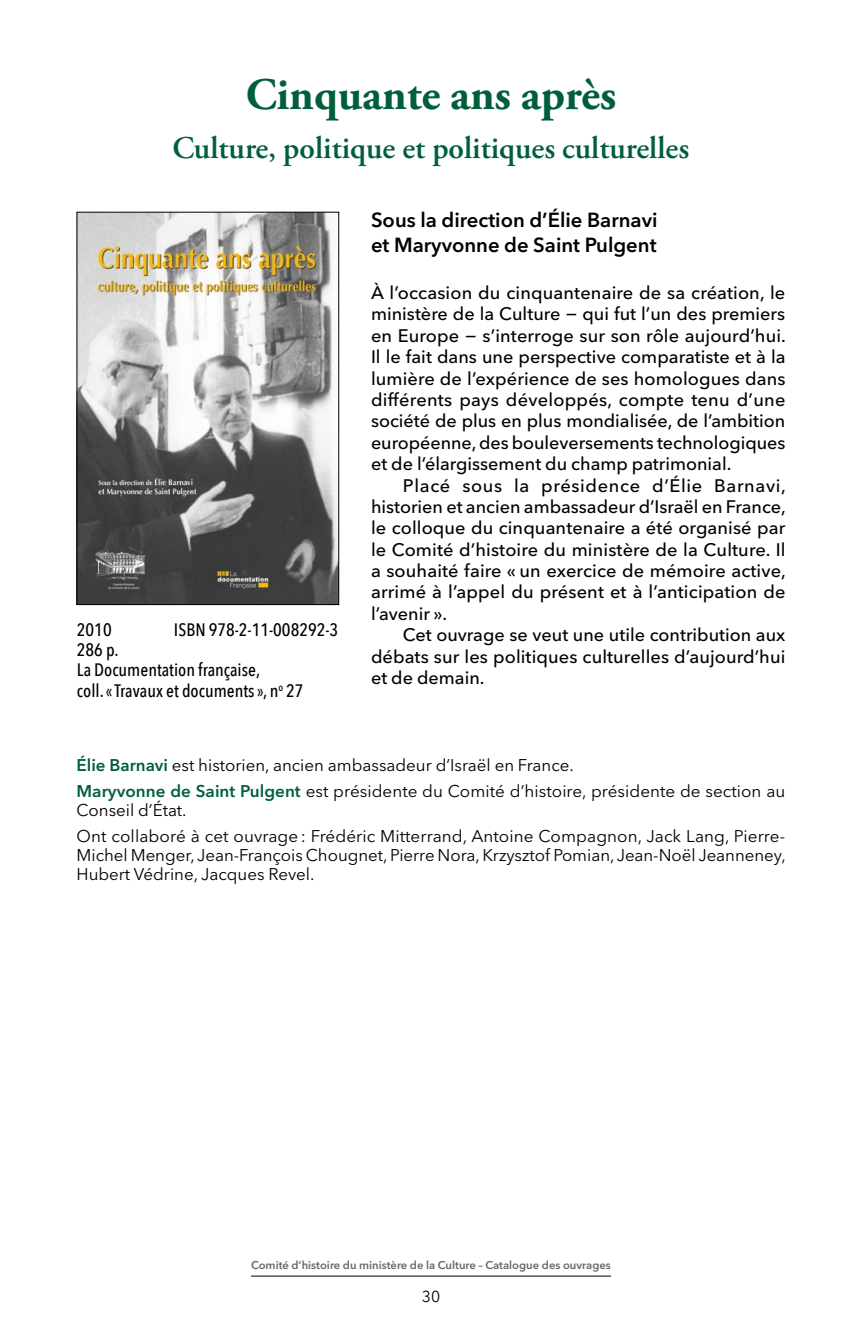
<style>
.page{position:relative;width:862px;height:1340px;background:#fff}
.page>*{position:absolute;margin:0;border:0;box-sizing:border-box;transform-origin:0 0}
._01-Titre{font:700 45px "Adobe Garamond Pro";color:#005f3b}
._01-Titre-2{font:600 31.5px "Adobe Garamond Pro";color:#005f3b}
._02-Auteur{font:600 20.25px/24.8px "Avenir Next LT Pro";color:#000}
._03-Résumé-Début{font:500 18px/21.4px "Avenir Next LT Pro";color:#000;text-align:justify}
._03-Résumé{font:500 18px/21.4px "Avenir Next LT Pro";letter-spacing:.005em;color:#000;text-align:justify}
._05-ref{font:500 18px "Avenir Next Condensed";color:#000}
._04-Auteurs_ref_suite{font:16.88px/19.1px "Avenir Next LT Pro";color:#000}
._04-Auteurs_réf{font:16.88px "Avenir Next LT Pro";color:#000}
.t1{font:15.75px "Avenir Next LT Pro";color:#000}
.t2{font:600 11.25px "Avenir Next LT Pro";color:#686868}
.s1{font-weight:600;color:#005f3b}
</style>
<div class="page">
<hr style="left:251px;top:1275px;width:359px;height:1px;background:#000">
<img style="left:79px;top:214px;width:258px;height:389px">
<div style="left:77px;top:212px;width:262px;height:393px;border:1px solid #000"></div>
<p class="_01-Titre" style="left:246px;top:69px;width:371px">Cinquante ans après</p>
<p class="_01-Titre-2" style="left:172px;top:130px;width:518px">Culture, politique et politiques culturelles</p>
<p class="_05-ref" style="left:77px;top:618px;width:36px">2010</p>
<p class="_05-ref" style="left:174px;top:618px;width:166px">ISBN 978-2-11-008292-3</p>
<p class="_05-ref" style="left:77px;top:638px;width:43px">286 p.</p>
<p class="_05-ref" style="left:77px;top:659px;width:185px">La Documentation française,</p>
<p class="_05-ref" style="left:77px;top:679px;width:228px">coll. «Travaux et documents», n<sup>o</sup> 27</p>
<p class="_02-Auteur" style="left:371px;top:208px;width:288px">Sous la direction d’Élie Barnavi et Maryvonne de Saint Pulgent</p>
<p class="_03-Résumé-Début" style="left:371px;top:282px;width:416px">À l’occasion du cinquantenaire de sa création, le ministère de la Culture − qui fut l’un des premiers en Europe − s’interroge sur son rôle aujourd’hui.<br>Il le fait dans une perspective comparatiste et à la lumière de l’expérience de ses homologues dans différents pays développés, compte tenu d’une société de plus en plus mondialisée, de l’ambition européenne, des bouleversements technologiques et de l’élargissement du champ patrimonial.</p>
<p class="_03-Résumé" style="left:371px;top:474px;width:416px;text-indent:32px">Placé sous la présidence d’Élie Barnavi, historien et ancien ambassadeur d’Israël en France, le colloque du cinquantenaire a été organisé par le Comité d’histoire du ministère de la Culture. Il a souhaité faire « un exercice de mémoire active, arrimé à l’appel du présent et à l’anticipation de l’avenir ».</p>
<p class="_03-Résumé" style="left:371px;top:624px;width:415px;text-indent:32px">Cet ouvrage se veut une utile contribution aux débats sur les politiques culturelles d’aujourd’hui et de demain.</p>
<p class="_04-Auteurs_réf" style="left:77px;top:755px;width:498px"><span class="s1">Élie Barnavi</span> est historien, ancien ambassadeur d’Israël en France.</p>
<p class="_04-Auteurs_ref_suite" style="left:77px;top:781px;width:709px"><span class="s1">Maryvonne de Saint Pulgent</span> est présidente du Comité d’histoire, présidente de section au<br>Conseil d’État.</p>
<p class="_04-Auteurs_ref_suite" style="left:77px;top:826px;width:710px;text-align:justify">Ont collaboré à cet ouvrage: Frédéric Mitterrand, Antoine Compagnon, Jack Lang, Pierre-Michel Menger, Jean-François Chougnet, Pierre Nora, Krzysztof Pomian, Jean-Noël Jeanneney, Hubert Védrine, Jacques Revel.</p>
<p class="t2" style="left:251px;top:1258px;width:361px">Comité d’histoire du ministère de la Culture – Catalogue des ouvrages</p>
<p class="t1" style="left:421px;top:1287px;width:20px">30</p>
</div>
